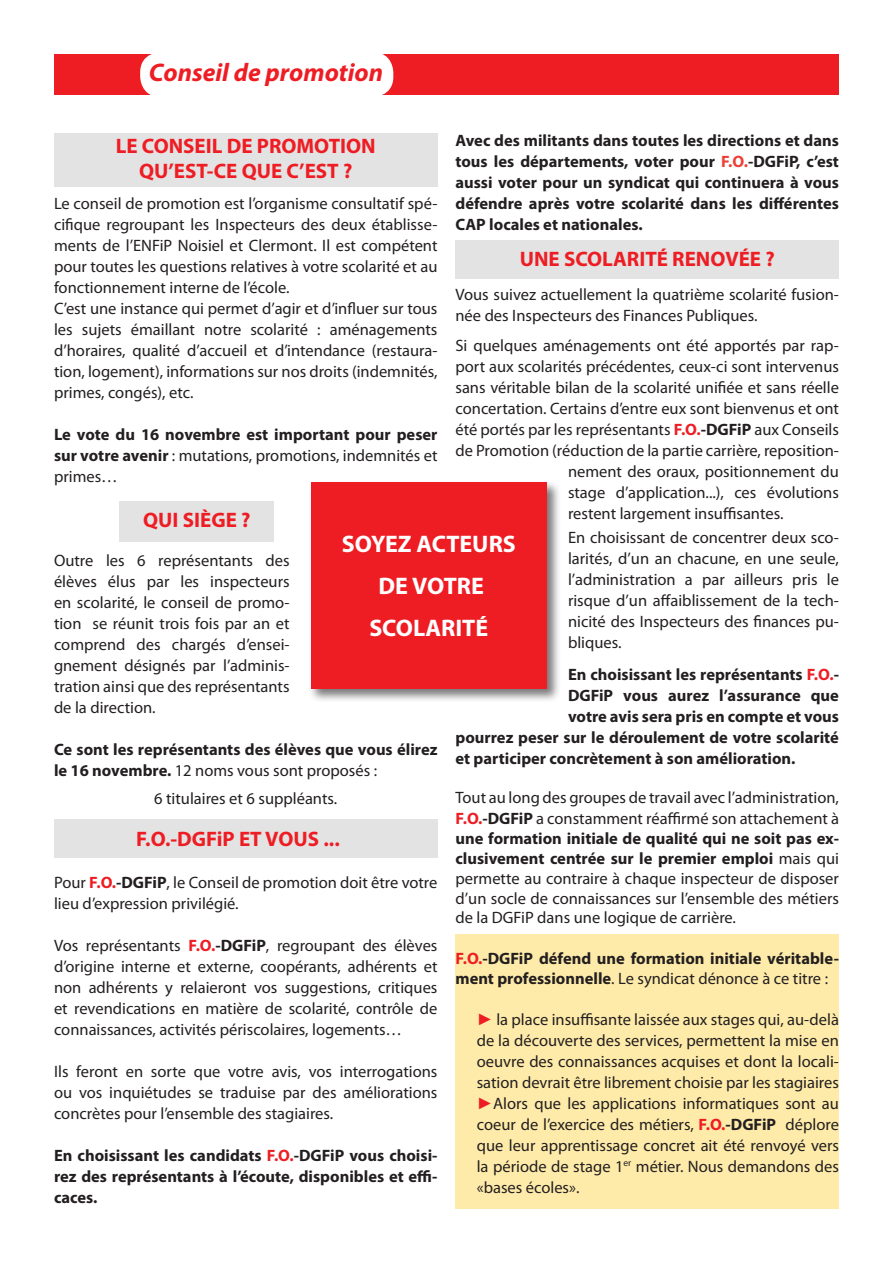
<style>
.page{position:relative;width:893px;height:1263px;background:#fff}
.page>*{position:absolute;margin:0;border:0;box-sizing:border-box;transform-origin:0 0}
.t1{font:italic 700 25.5px "Myriad Pro";color:#ee1d23}
.t2{font:700 24px "Myriad Pro";color:#fff}
.t3{font:700 21px "Myriad Pro";color:#ee1d23}
.t4{font:16.5px/21px "Myriad Pro";color:#231f20;text-align:justify}
.t5{font:700 16.5px/21px "Myriad Pro";color:#231f20;text-align:justify}
.s1{color:#ef3e35}
.s2{font-weight:400}
.s3{font-weight:700;color:#ee1d23}
.s4{font-weight:700}
.s5{color:#ee1d23}
.s6{font-family:"Arial";color:#ee1d23}
</style>
<div class="page">
<div style="left:455px;top:240px;width:384px;height:39px;background:#e3e3e4"></div>
<div style="left:54px;top:819px;width:383px;height:39px;background:#e3e3e4"></div>
<div style="left:119px;top:501px;width:155px;height:40px;background:#e3e3e4"></div>
<div style="left:54px;top:133px;width:383px;height:54px;background:#e3e3e4"></div>
<div style="left:455px;top:934px;width:384px;height:275px;background:#feeba9"></div>
<div style="left:54px;top:54px;width:785px;height:41px;background:#ee1d23"></div>
<div style="left:141px;top:53px;width:252px;height:43px;background:#fff;border-radius:20px"></div>
<div style="left:140px;top:52px;width:253px;height:45px;border:2px solid #fff;border-radius:20px"></div>
<div style="left:309px;top:480px;width:252px;height:223px;background:#231f20;opacity:.6"></div>
<div style="left:311px;top:483px;width:236px;height:206px;background:#ee1d23"></div>
<p class="t1" style="left:149px;top:56px;width:236px">Conseil de promotion</p>
<p class="t5" style="left:455px;top:129px;width:385px">Avec des militants dans toutes les directions et dans tous les départements, voter pour <span class="s1">F.O.</span>-DGFiP, c’est aussi voter pour un syndicat qui continuera à vous défendre après votre scolarité dans les différentes CAP locales et nationales.</p>
<p class="t3" style="left:116px;top:132px;width:262px">LE CONSEIL DE PROMOTION</p>
<p class="t3" style="left:139px;top:157px;width:215px">QU’EST-CE QUE C’EST ?</p>
<p class="t4" style="left:54px;top:192px;width:385px">Le conseil de promotion est l’organisme consultatif spé&shy;cifique regroupant les Inspecteurs des deux établisse&shy;ments de l’ENFiP Noisiel et Clermont. Il est compétent pour toutes les questions relatives à votre scolarité et au fonctionnement interne de l’école.</p>
<p class="t4" style="left:54px;top:297px;width:385px">C’est une instance qui permet d’agir et d’influer sur tous les sujets émaillant notre scolarité : aménagements d’horaires, qualité d’accueil et d’intendance (restaura&shy;tion, logement), informations sur nos droits (indemnités, primes, congés), etc.</p>
<p class="t5" style="left:54px;top:423px;width:385px">Le vote du 16 novembre est important pour peser sur votre avenir <span class="s2">: mutations, promotions, indemnités et primes…</span></p>
<p class="t3" style="left:520px;top:245px;width:257px">UNE SCOLARITÉ RENOVÉE ?</p>
<p class="t4" style="left:455px;top:284px;width:385px">Vous suivez actuellement la quatrième scolarité fusion&shy;née des Inspecteurs des Finances Publiques.</p>
<p class="t4" style="left:455px;top:335px;width:385px">Si quelques aménagements ont été apportés par rap-</p>
<p class="t4" style="left:455px;top:356px;width:385px">port aux scolarités précédentes, ceux-ci sont intervenus</p>
<p class="t4" style="left:455px;top:377px;width:385px">sans véritable bilan de la scolarité unifiée et sans réelle</p>
<p class="t4" style="left:455px;top:398px;width:385px">concertation. Certains d’entre eux sont bienvenus et ont</p>
<p class="t4" style="left:455px;top:419px;width:385px">été portés par les représentants <span class="s3">F.O.</span><span class="s4">-DGFiP</span> aux Conseils</p>
<p class="t4" style="left:455px;top:440px;width:385px">de Promotion (réduction de la partie carrière, reposition-</p>
<p class="t4" style="left:568px;top:461px;width:272px">nement des oraux, positionnement du</p>
<p class="t4" style="left:568px;top:482px;width:272px">stage d’application...), ces évolutions</p>
<p class="t4" style="left:568px;top:503px;width:217px">restent largement insuffisantes.</p>
<p class="t4" style="left:568px;top:527px;width:272px">En choisissant de concentrer deux sco&shy;larités, d’un an chacune, en une seule, l’administration a par ailleurs pris le risque d’un affaiblissement de la tech&shy;nicité des Inspecteurs des finances pu&shy;bliques.</p>
<p class="t5" style="left:568px;top:663px;width:272px">En choisissant les représentants <span class="s5">F.O.</span>-</p>
<p class="t5" style="left:568px;top:684px;width:272px">DGFiP vous aurez l’assurance que</p>
<p class="t5" style="left:568px;top:705px;width:272px">votre avis sera pris en compte et vous</p>
<p class="t5" style="left:455px;top:726px;width:385px">pourrez peser sur le déroulement de votre scolarité</p>
<p class="t5" style="left:455px;top:747px;width:341px">et participer concrètement à son amélioration.</p>
<p class="t4" style="left:455px;top:787px;width:385px;line-height:20px">Tout au long des groupes de travail avec l’administration, <span class="s3">F.O.</span><span class="s4">-DGFiP</span> a constamment réaffirmé son attachement à <span class="s4">une formation initiale de qualité qui ne soit pas ex&shy;clusivement centrée sur le premier emploi</span> mais qui permette au contraire à chaque inspecteur de disposer d’un socle de connaissances sur l’ensemble des métiers de la DGFiP dans une logique de carrière.</p>
<p class="t5" style="left:455px;top:948px;width:385px;line-height:19.8px"><span class="s5">F.O.</span>-DGFiP défend une formation initiale véritable&shy;ment professionnelle<span class="s2">. Le syndicat dénonce à ce titre :</span></p>
<p class="t4" style="left:477px;top:1008px;width:364px"><span class="s6">►</span> la place insuffisante laissée aux stages qui, au-delà de la découverte des services, permettent la mise en oeuvre des connaissances acquises et dont la locali&shy;sation devrait être librement choisie par les stagiaires</p>
<p class="t4" style="left:477px;top:1092px;width:364px"><span class="s6">►</span>Alors que les applications informatiques sont au coeur de l’exercice des métiers, <span class="s3">F.O.</span><span class="s4">-DGFiP</span> déplore que leur apprentissage concret ait été renvoyé vers la période de stage 1<sup>er</sup> métier. Nous demandons des «bases écoles».</p>
<p class="t3" style="left:143px;top:506px;width:109px">QUI SIÈGE ?</p>
<p class="t2" style="left:342px;top:528px;width:176px">SOYEZ ACTEURS</p>
<p class="t2" style="left:379px;top:570px;width:107px">DE VOTRE</p>
<p class="t2" style="left:369px;top:612px;width:120px">SCOLARITÉ</p>
<p class="t4" style="left:54px;top:549px;width:237px">Outre les 6 représentants des élèves élus par les inspecteurs en scolarité, le conseil de promo&shy;tion se réunit trois fois par an et comprend des chargés d’ensei&shy;gnement désignés par l’adminis&shy;tration ainsi que des représentants de la direction.</p>
<p class="t5" style="left:54px;top:738px;width:385px">Ce sont les représentants des élèves que vous élirez le 16 novembre. <span class="s2">12 noms vous sont proposés :</span></p>
<p class="t4" style="left:154px;top:788px;width:185px">6 titulaires et 6 suppléants.</p>
<p class="t3" style="left:136px;top:825px;width:205px">F.O.-DGFiP ET VOUS ...</p>
<p class="t4" style="left:54px;top:872px;width:385px">Pour <span class="s3">F.O.</span><span class="s4">-DGFiP</span>, le Conseil de promotion doit être votre lieu d’expression privilégié.</p>
<p class="t4" style="left:54px;top:935px;width:385px">Vos représentants <span class="s3">F.O.</span><span class="s4">-DGFiP</span>, regroupant des élèves d’origine interne et externe, coopérants, adhérents et non adhérents y relaieront vos suggestions, critiques et revendications en matière de scolarité, contrôle de connaissances, activités périscolaires, logements…</p>
<p class="t4" style="left:54px;top:1061px;width:385px">Ils feront en sorte que votre avis, vos interrogations ou vos inquiétudes se traduise par des améliorations concrètes pour l’ensemble des stagiaires.</p>
<p class="t5" style="left:54px;top:1145px;width:385px">En choisissant les candidats <span class="s5">F.O.</span>-DGFiP vous choisi&shy;rez des représentants à l’écoute, disponibles et effi&shy;caces.</p>
</div>
